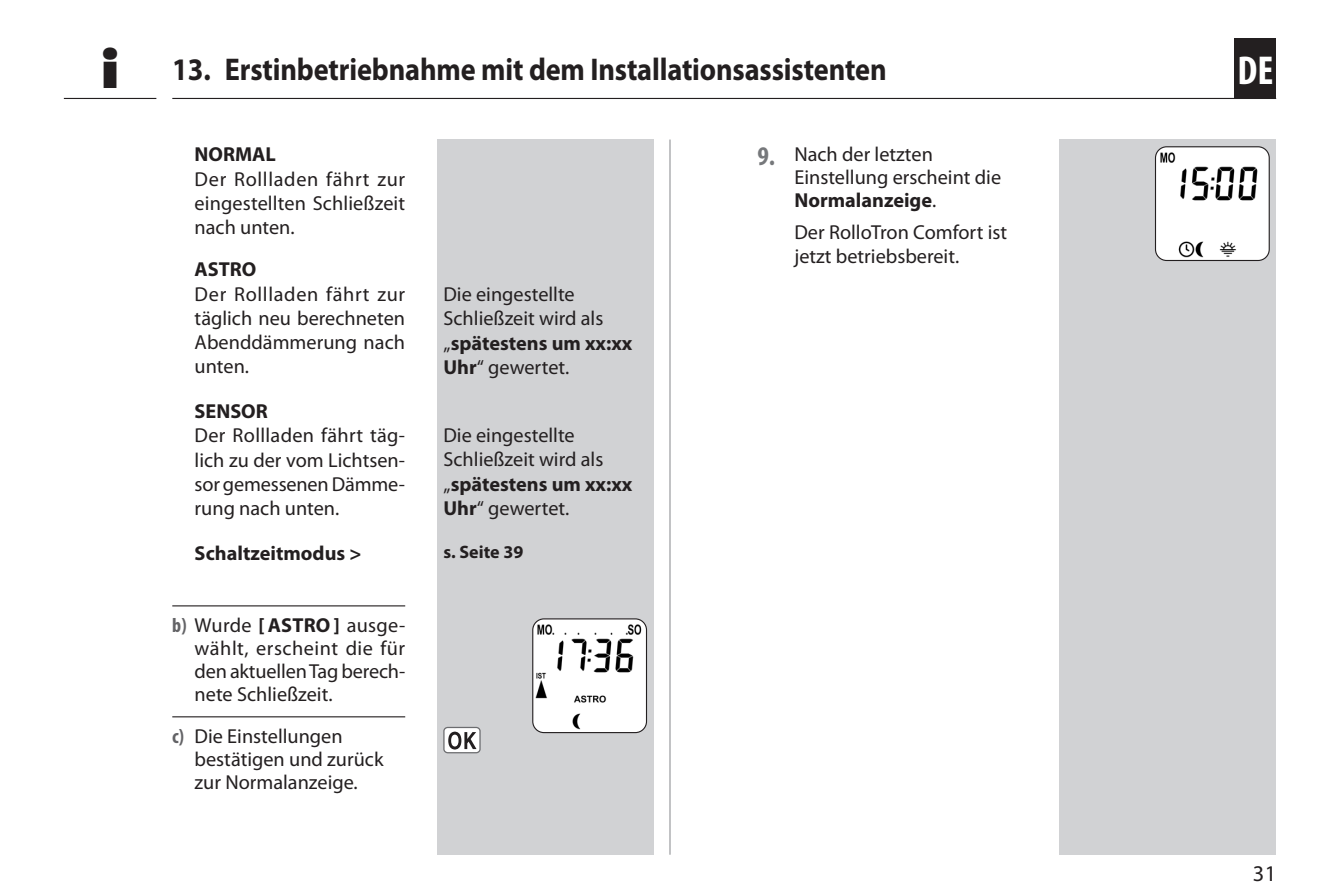
<style>
.page{position:relative;width:1340px;height:893px;background:#fff}
.page>*{position:absolute;margin:0;border:0;box-sizing:border-box;transform-origin:0 0}
.Informations_-_I{font:800 49.5px "Futura";color:#231f20}
.t1{font:700 condensed 40.5px "Myriad Pro";color:#fff}
.Kap__ab_2__-_DE{font:700 31.5px "Myriad Pro";letter-spacing:-.005em;color:#231f20;scale:.9 1}
.t2{font:22.5px "Myriad Pro";color:#231f20}
.Fließtext_-_DE{font:20.25px/24.3px "Myriad Pro";color:#231f20;text-align:justify}
.Fließtext_nach_Handl{font:20.25px/24.3px "Myriad Pro";color:#231f20}
.Fließtext_-_DE-2{font:700 20.25px "Myriad Pro";color:#231f20}
.Bildtexte_-_DE{font:700 18px "Myriad Pro";color:#231f20}
.s1{font-weight:700}
.s2{font-weight:700;font-stretch:condensed;color:#636366}
.s3{font-weight:700;font-stretch:condensed;font-size:27px;color:#76787b}
</style>
<div class="page">
<hr style="left:172px;top:98px;width:1104px;height:1px;background:#231f20">
<hr style="left:64px;top:98px;width:92px;height:1px;background:#231f20">
<hr style="left:669px;top:140px;width:1px;height:715px;background:#939598">
<div style="left:437px;top:140px;width:217px;height:715px;background:#d1d2d4"></div>
<div style="left:1059px;top:140px;width:217px;height:715px;background:#d1d2d4"></div>
<div style="left:1234px;top:38px;width:42px;height:61px;background:#231f20"></div>
<img style="left:1156px;top:147px;width:113px;height:113px">
<div style="left:1154px;top:146px;width:115px;height:115px;border:1px solid #231f20;border-radius:11px"></div>
<img style="left:533px;top:620px;width:113px;height:113px">
<div style="left:532px;top:618px;width:115px;height:115px;border:1px solid #231f20;border-radius:11px"></div>
<div style="left:444px;top:727px;width:36px;height:26px;background:#fff;border-radius:4px"></div>
<div style="left:443px;top:727px;width:37px;height:26px;border:1px solid #6c6d70;border-radius:4px"></div>
<svg style="left:448px;top:732px;width:28px;height:17px"></svg>
<hr style="left:172px;top:605px;width:233px;height:1px;background:#231f20">
<hr style="left:172px;top:716px;width:233px;height:1px;background:#231f20">
<p class="Informations_-_I" style="left:100px;top:39px;width:21px">i</p>
<p class="Kap__ab_2__-_DE" style="left:172px;top:52px;width:795px">13. Erstinbetriebnahme mit dem Installationsassistenten</p>
<p class="Fließtext_-_DE-2" style="left:195px;top:143px;width:83px">NORMAL</p>
<p class="Fließtext_-_DE" style="left:195px;top:167px;width:212px">Der Rollladen fährt zur eingestellten Schließzeit nach unten.</p>
<p class="Fließtext_-_DE-2" style="left:195px;top:258px;width:63px">ASTRO</p>
<p class="Fließtext_-_DE" style="left:195px;top:282px;width:212px">Der Rollladen fährt zur täglich neu berechneten Abenddämmerung nach unten.</p>
<p class="Fließtext_-_DE" style="left:443px;top:283px;width:190px;text-align:left">Die eingestellte<br>Schließzeit wird als „<span class="s1">spätestens um xx:xx<br>Uhr</span>“ gewertet.</p>
<p class="Fließtext_-_DE-2" style="left:195px;top:400px;width:75px">SENSOR</p>
<p class="Fließtext_-_DE" style="left:195px;top:424px;width:212px">Der Rollladen fährt täg&shy;lich zu der vom Lichtsen&shy;sor gemessenen Dämme&shy;rung nach unten.</p>
<p class="Fließtext_-_DE" style="left:443px;top:423px;width:190px;text-align:left">Die eingestellte<br>Schließzeit wird als „<span class="s1">spätestens um xx:xx<br>Uhr</span>“ gewertet.</p>
<p class="Fließtext_-_DE-2" style="left:195px;top:542px;width:168px">Schaltzeitmodus &gt;</p>
<p class="Bildtexte_-_DE" style="left:443px;top:542px;width:81px">s. Seite 39</p>
<p class="Fließtext_-_DE" style="left:195px;top:614px;width:212px;line-height:22.9px;text-indent:-22px"><span class="s2">b)</span> Wurde <span class="s1">[ASTRO ]</span> ausge&shy;wählt, erscheint die für den aktuellen Tag berech&shy;nete Schließzeit.</p>
<p class="Fließtext_-_DE" style="left:195px;top:725px;width:190px;line-height:22.9px;text-align:left;text-indent:-22px"><span class="s2">c)</span> Die Einstellungen bestätigen und zurück zur Normalanzeige.</p>
<p class="Fließtext_-_DE" style="left:794px;top:144px;width:208px;line-height:22.9px;text-align:left;text-indent:-37px"><span class="s3">9.</span> Nach der letzten<br>Einstellung erscheint die<br><span class="s1">Normalanzeige</span>.</p>
<p class="Fließtext_nach_Handl" style="left:794px;top:220px;width:214px">Der RolloTron Comfort ist jetzt betriebsbereit.</p>
<h2 class="t1" style="left:1237px;top:48px;width:37px">DE</h2>
<p class="t2" style="left:1252px;top:861px;width:25px">31</p>
</div>
